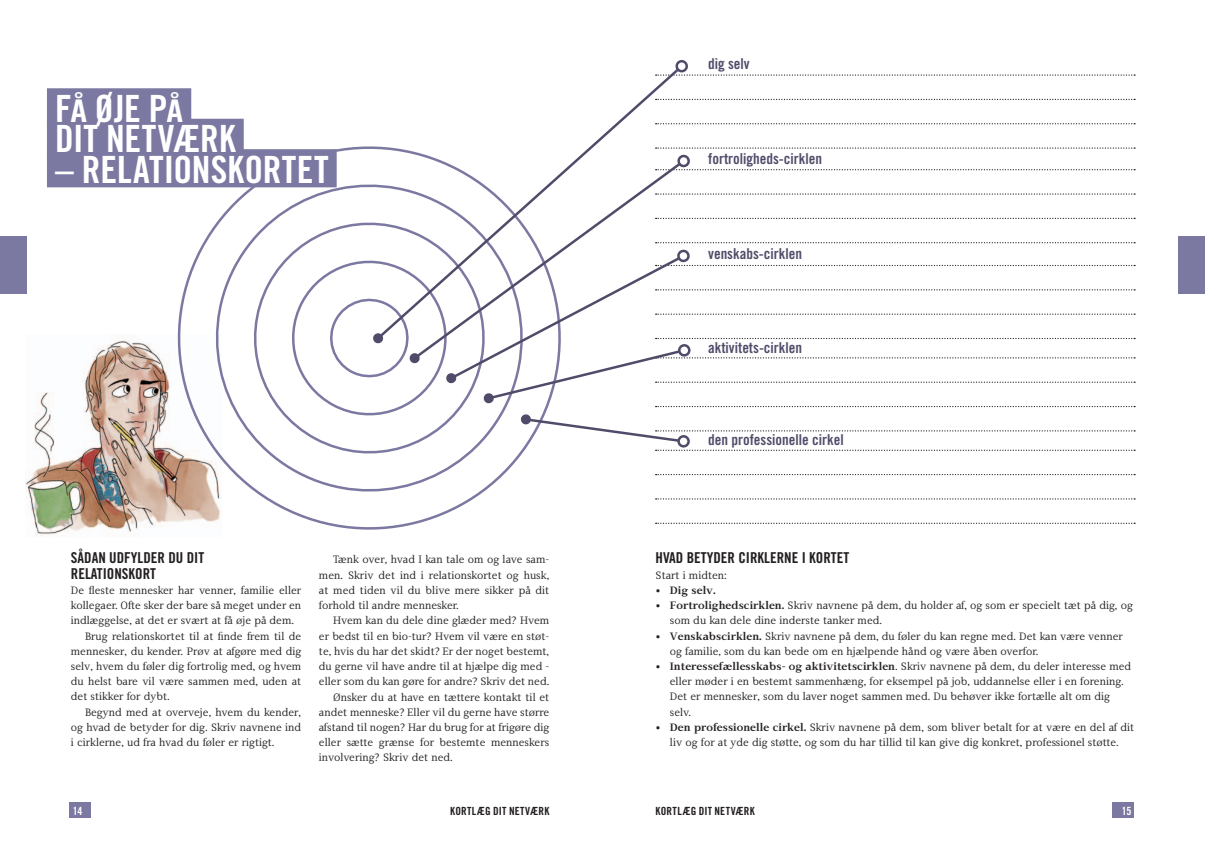
<style>
.page{position:relative;width:1205px;height:851px;background:#fff}
.page>*{position:absolute;margin:0;border:0;box-sizing:border-box;transform-origin:0 0}
.t1{font:37.5px/30.5px "Trade Gothic Bold Cond Twenty";letter-spacing:.005em;color:#fff}
.t2{font:15px "Trade Gothic Bold Cond Twenty";color:#4f4b69}
.t3{font:15px/15.2px "Trade Gothic Bold Cond Twenty";color:#231f20}
.t4{font:11.25px/15.2px "Ninetysix K Serif";color:#231f20}
.t5{font:11.25px "Trade Gothic Bold Cond Twenty";color:#231f20}
.t6{font:700 11.25px "Ninetysix K Serif";color:#231f20}
.t7{font:11.25px "Trade Gothic Bold Cond Twenty";color:#fff}
.s1{font-size:31.12px}
.s2{font-weight:400}
.s3{font-weight:700}
</style>
<div class="page">
<div style="left:1112px;top:802px;width:22px;height:15px;background:#7b78a1"></div>
<div style="left:69px;top:802px;width:22px;height:15px;background:#7b78a1"></div>
<svg style="left:681px;top:99px;width:454px;height:1px"></svg>
<svg style="left:684px;top:193px;width:451px;height:2px"></svg>
<svg style="left:656px;top:474px;width:479px;height:1px"></svg>
<svg style="left:681px;top:123px;width:454px;height:1px"></svg>
<svg style="left:684px;top:218px;width:451px;height:1px"></svg>
<svg style="left:656px;top:498px;width:479px;height:1px"></svg>
<svg style="left:656px;top:522px;width:479px;height:2px"></svg>
<img style="left:26px;top:340px;width:123px;height:196px">
<svg style="left:149px;top:117px;width:300px;height:413px"></svg>
<svg style="left:192px;top:161px;width:332px;height:351px"></svg>
<svg style="left:236px;top:204px;width:267px;height:264px"></svg>
<svg style="left:375px;top:74px;width:305px;height:168px"></svg>
<svg style="left:656px;top:60px;width:479px;height:16px"></svg>
<svg style="left:411px;top:160px;width:272px;height:82px"></svg>
<svg style="left:656px;top:147px;width:479px;height:23px"></svg>
<svg style="left:279px;top:242px;width:856px;height:209px"></svg>
<div style="left:47px;top:88px;width:144px;height:38px;background:#7b78a1"></div>
<div style="left:47px;top:119px;width:197px;height:38px;background:#7b78a1"></div>
<div style="left:47px;top:149px;width:290px;height:38px;background:#7b78a1"></div>
<div style="left:1178px;top:235px;width:27px;height:58px;background:#7b78a1"></div>
<div style="left:0;top:235px;width:27px;height:58px;background:#7b78a1"></div>
<p class="t1" style="left:55px;top:93px;width:182px">F<span class="s1">å</span> øje p<span class="s1">å </span>dit netværk</p>
<p class="t1" style="left:55px;top:154px;width:275px">– relationskortet</p>
<p class="t3" style="left:71px;top:550px;width:135px">Sådan udfylder du dit relationskort</p>
<p class="t4" style="left:71px;top:582px;width:232px">De fleste mennesker har venner, familie eller</p>
<p class="t4" style="left:71px;top:598px;width:232px">kollegaer. Ofte sker der bare så meget under en</p>
<p class="t4" style="left:71px;top:613px;width:225px">indlæggelse, at det er svært at få øje på dem.</p>
<p class="t4" style="left:85px;top:628px;width:218px">Brug relationskortet til at finde frem til de</p>
<p class="t4" style="left:71px;top:643px;width:232px">mennesker, du kender. Prøv at afgøre med dig</p>
<p class="t4" style="left:71px;top:658px;width:232px">selv, hvem du føler dig fortrolig med, og hvem</p>
<p class="t4" style="left:71px;top:674px;width:232px">du helst bare vil være sammen med, uden at</p>
<p class="t4" style="left:71px;top:689px;width:100px">det stikker for dybt.</p>
<p class="t4" style="left:85px;top:704px;width:218px">Begynd med at overveje, hvem du kender,</p>
<p class="t4" style="left:71px;top:719px;width:232px">og hvad de betyder for dig. Skriv navnene ind</p>
<p class="t4" style="left:71px;top:735px;width:205px">i cirklerne, ud fra hvad du føler er rigtigt.</p>
<p class="t4" style="left:333px;top:552px;width:218px">Tænk over, hvad I kan tale om og lave sam-</p>
<p class="t4" style="left:319px;top:567px;width:232px">men. Skriv det ind i relationskortet og husk,</p>
<p class="t4" style="left:319px;top:582px;width:232px">at med tiden vil du blive mere sikker på dit</p>
<p class="t4" style="left:319px;top:598px;width:141px">forhold til andre mennesker.</p>
<p class="t4" style="left:333px;top:613px;width:218px">Hvem kan du dele dine glæder med? Hvem</p>
<p class="t4" style="left:319px;top:628px;width:232px">er bedst til en bio-tur? Hvem vil være en støt-</p>
<p class="t4" style="left:319px;top:643px;width:232px">te, hvis du har det skidt? Er der noget bestemt,</p>
<p class="t4" style="left:319px;top:658px;width:232px">du gerne vil have andre til at hjælpe dig med -</p>
<p class="t4" style="left:319px;top:674px;width:232px">eller som du kan gøre for andre? Skriv det ned.</p>
<p class="t4" style="left:333px;top:689px;width:218px">Ønsker du at have en tættere kontakt til et</p>
<p class="t4" style="left:319px;top:704px;width:232px">andet menneske? Eller vil du gerne have større</p>
<p class="t4" style="left:319px;top:719px;width:232px">afstand til nogen? Har du brug for at frigøre dig</p>
<p class="t4" style="left:319px;top:735px;width:232px">eller sætte grænse for bestemte menneskers</p>
<p class="t4" style="left:319px;top:750px;width:135px">involvering? Skriv det ned.</p>
<p class="t2" style="left:708px;top:54px;width:43px">dig selv</p>
<p class="t2" style="left:708px;top:149px;width:116px">fortroligheds-cirklen</p>
<p class="t2" style="left:708px;top:244px;width:96px">venskabs-cirklen</p>
<p class="t2" style="left:708px;top:338px;width:96px">aktivitets-cirklen</p>
<p class="t2" style="left:708px;top:430px;width:137px">den professionelle cirkel</p>
<p class="t3" style="left:656px;top:550px;width:195px">Hvad betyder cirklerne i kortet</p>
<p class="t4" style="left:656px;top:567px;width:73px">Start i midten:</p>
<p class="t6" style="left:656px;top:584px;width:62px"><span class="s2">•</span> Dig selv.</p>
<p class="t4" style="left:670px;top:598px;width:464px;text-indent:-14px">• <span class="s3">Fortrolighedscirklen.</span> Skriv navnene på dem, du holder af, og som er specielt tæt på dig, og som du kan dele dine inderste tanker med.</p>
<p class="t4" style="left:670px;top:628px;width:454px;text-indent:-14px">• <span class="s3">Venskabscirklen.</span> Skriv navnene på dem, du føler du kan regne med. Det kan være venner og familie, som du kan bede om en hjælpende hånd og være åben overfor.</p>
<p class="t4" style="left:670px;top:658px;width:463px;text-indent:-14px">• <span class="s3">Interessefællesskabs- og aktivitetscirklen</span>. Skriv navnene på dem, du deler interesse med eller møder i en bestemt sammenhæng, for eksempel på job, uddannelse eller i en forening.<br>Det er mennesker, som du laver noget sammen med. Du behøver ikke fortælle alt om dig selv.</p>
<p class="t4" style="left:656px;top:719px;width:480px;text-align:center">• <span class="s3">Den professionelle cirkel.</span> Skriv navnene på dem, som bliver betalt for at være en del af dit liv og for at yde dig støtte, og som du har tillid til kan give dig konkret, professionel støtte.</p>
<p class="t7" style="left:73px;top:803px;width:11px">14</p>
<p class="t5" style="left:450px;top:803px;width:7px">KORTLÆG</p>
<p class="t5" style="left:493px;top:803px;width:29px">DIT NETVÆRK</p>
<p class="t5" style="left:656px;top:803px;width:7px">KORTLÆG</p>
<p class="t5" style="left:699px;top:803px;width:29px">DIT NETVÆRK</p>
<p class="t7" style="left:1122px;top:803px;width:11px">15</p>
</div>
